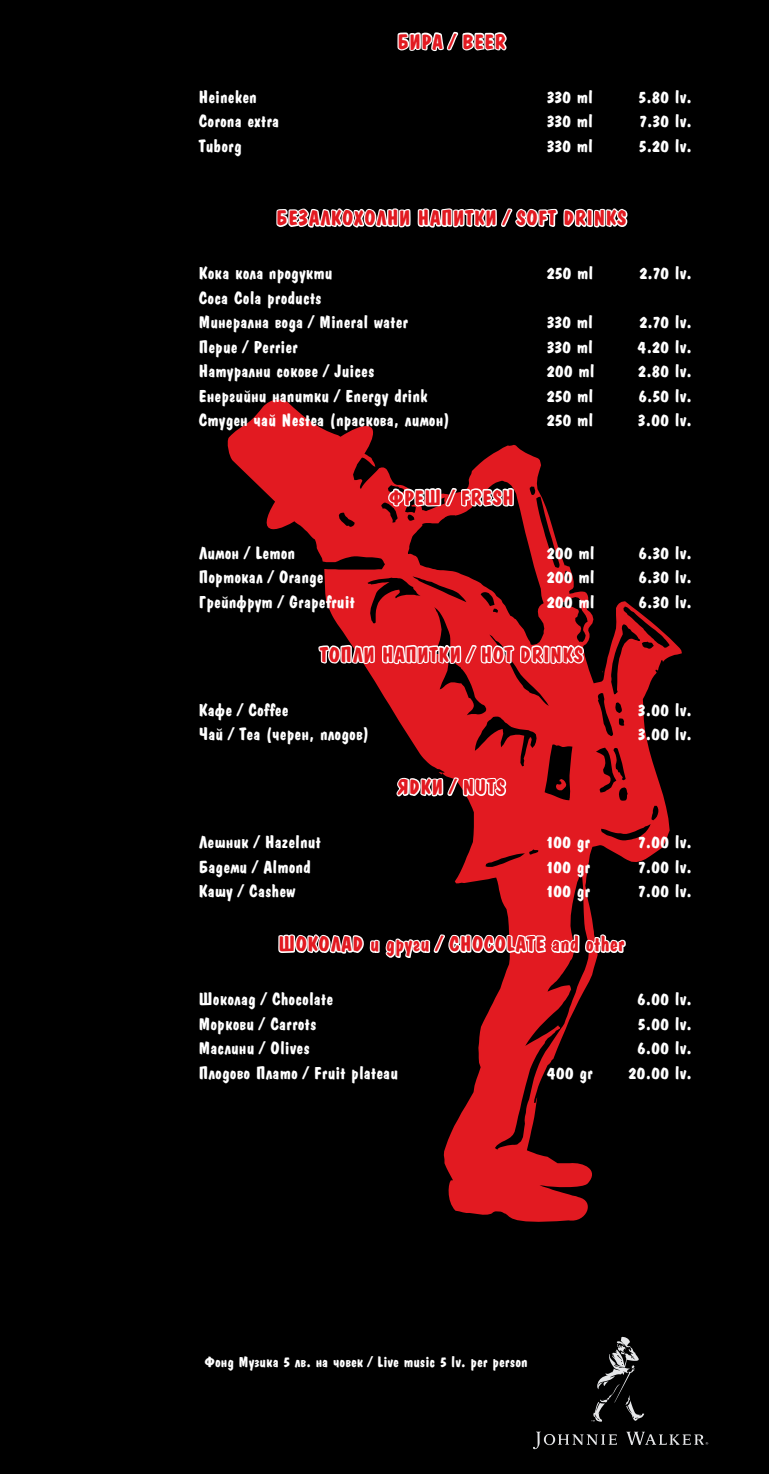
<style>
.page{position:relative;width:769px;height:1474px;background:#fff}
.page>*{position:absolute;margin:0;border:0;box-sizing:border-box;transform-origin:0 0}
.t1{font:700 21px "Dominica Cyr";color:#e21a21}
.t2{font:700 17.5px/24.5px "Dominica Cyr";color:#fff}
.t3{font:700 14.88px "Dominica Cyr";color:#fff}
</style>
<div class="page">
<div style="left:0;top:0;width:769px;height:1473px;background:#000"></div>
<svg style="left:591px;top:1336px;width:53px;height:85px"></svg>
<svg style="left:533px;top:1431px;width:84px;height:18px"></svg>
<svg style="left:626px;top:1431px;width:82px;height:13px"></svg>
<svg style="left:305px;top:445px;width:377px;height:777px"></svg>
<svg style="left:397px;top:31px;width:110px;height:21px"></svg>
<svg style="left:276px;top:208px;width:352px;height:20px"></svg>
<svg style="left:227px;top:399px;width:288px;height:131px"></svg>
<svg style="left:278px;top:609px;width:349px;height:381px"></svg>
<p class="t1" style="left:397px;top:30px;width:110px">БИРА / BEER</p>
<p class="t2" style="left:198px;top:85px;width:60px">Heineken</p>
<p class="t2" style="left:547px;top:85px;width:48px">330 ml</p>
<p class="t2" style="left:639px;top:85px;width:55px">5.80 lv.</p>
<p class="t2" style="left:198px;top:109px;width:82px">Corona extra</p>
<p class="t2" style="left:547px;top:109px;width:48px">330 ml</p>
<p class="t2" style="left:640px;top:109px;width:54px">7.30 lv.</p>
<p class="t2" style="left:198px;top:134px;width:45px">Tuborg</p>
<p class="t2" style="left:547px;top:134px;width:48px">330 ml</p>
<p class="t2" style="left:639px;top:134px;width:55px">5.20 lv.</p>
<p class="t1" style="left:276px;top:206px;width:352px">БЕЗАЛКОХОЛНИ НАПИТКИ / SOFT DRINKS</p>
<p class="t2" style="left:198px;top:261px;width:136px">Кока кола продукти</p>
<p class="t2" style="left:547px;top:261px;width:48px">250 ml</p>
<p class="t2" style="left:639px;top:261px;width:54px">2.70 lv.</p>
<p class="t2" style="left:198px;top:286px;width:211px">Coca Cola products<br>Минерална вода / Mineral water</p>
<p class="t2" style="left:547px;top:310px;width:48px">330 ml</p>
<p class="t2" style="left:639px;top:310px;width:54px">2.70 lv.</p>
<p class="t2" style="left:198px;top:335px;width:101px">Перие / Perrier</p>
<p class="t2" style="left:547px;top:335px;width:48px">330 ml</p>
<p class="t2" style="left:637px;top:335px;width:56px">4.20 lv.</p>
<p class="t2" style="left:198px;top:359px;width:178px">Натурални сокове / Juices</p>
<p class="t2" style="left:547px;top:359px;width:49px">200 ml</p>
<p class="t2" style="left:638px;top:359px;width:55px">2.80 lv.</p>
<p class="t2" style="left:198px;top:384px;width:231px">Енергийни напитки / Energy drink</p>
<p class="t2" style="left:547px;top:384px;width:48px">250 ml</p>
<p class="t2" style="left:639px;top:384px;width:54px">6.50 lv.</p>
<p class="t2" style="left:198px;top:408px;width:253px">Студен чай Nestea (праскова, лимон)</p>
<p class="t2" style="left:547px;top:408px;width:48px">250 ml</p>
<p class="t2" style="left:638px;top:408px;width:56px">3.00 lv.</p>
<p class="t1" style="left:389px;top:486px;width:127px">ФРЕШ / FRESH</p>
<p class="t2" style="left:198px;top:541px;width:98px">Лимон / Lemon</p>
<p class="t2" style="left:547px;top:541px;width:49px">200 ml</p>
<p class="t2" style="left:639px;top:541px;width:54px">6.30 lv.</p>
<p class="t2" style="left:198px;top:565px;width:127px">Портокал / Orange</p>
<p class="t2" style="left:547px;top:565px;width:49px">200 ml</p>
<p class="t2" style="left:639px;top:565px;width:54px">6.30 lv.</p>
<p class="t2" style="left:198px;top:590px;width:158px">Грейпфрут / Grapefruit</p>
<p class="t2" style="left:547px;top:590px;width:49px">200 ml</p>
<p class="t2" style="left:639px;top:590px;width:54px">6.30 lv.</p>
<p class="t1" style="left:319px;top:643px;width:266px">ТОПЛИ НАПИТКИ / HOT DRINKS</p>
<p class="t2" style="left:198px;top:698px;width:92px">Кафе / Coffee</p>
<p class="t2" style="left:638px;top:698px;width:56px">3.00 lv.</p>
<p class="t2" style="left:198px;top:722px;width:172px">Чай / Tea (черен, плодов)</p>
<p class="t2" style="left:638px;top:722px;width:56px">3.00 lv.</p>
<p class="t1" style="left:397px;top:775px;width:110px">ЯДКИ / NUTS</p>
<p class="t2" style="left:198px;top:830px;width:124px">Лешник / Hazelnut</p>
<p class="t2" style="left:547px;top:830px;width:45px">100 gr</p>
<p class="t2" style="left:638px;top:830px;width:55px">7.00 lv.</p>
<p class="t2" style="left:198px;top:854px;width:114px">Бадеми / Almond</p>
<p class="t2" style="left:547px;top:854px;width:45px">100 gr</p>
<p class="t2" style="left:638px;top:854px;width:55px">7.00 lv.</p>
<p class="t2" style="left:198px;top:879px;width:99px">Kашу / Cashew</p>
<p class="t2" style="left:547px;top:879px;width:45px">100 gr</p>
<p class="t2" style="left:638px;top:879px;width:55px">7.00 lv.</p>
<p class="t1" style="left:278px;top:932px;width:348px">ШОКОЛАД и други / CHOCOLATE and other</p>
<p class="t2" style="left:198px;top:987px;width:136px">Шоколад / Chocolate</p>
<p class="t2" style="left:638px;top:987px;width:56px">6.00 lv.</p>
<p class="t2" style="left:198px;top:1011px;width:120px">Моркови / Carrots</p>
<p class="t2" style="left:638px;top:1011px;width:56px">5.00 lv.</p>
<p class="t2" style="left:198px;top:1036px;width:113px">Маслини / Olives</p>
<p class="t2" style="left:638px;top:1036px;width:56px">6.00 lv.</p>
<p class="t2" style="left:198px;top:1060px;width:201px">Плодово Плато / Fruit plateau</p>
<p class="t2" style="left:547px;top:1060px;width:48px">400 gr</p>
<p class="t2" style="left:628px;top:1060px;width:65px">20.00 lv.</p>
<p class="t3" style="left:204px;top:1353px;width:325px">Фонд Музика 5 лв. на човек / Live music 5 lv. per person</p>
</div>
